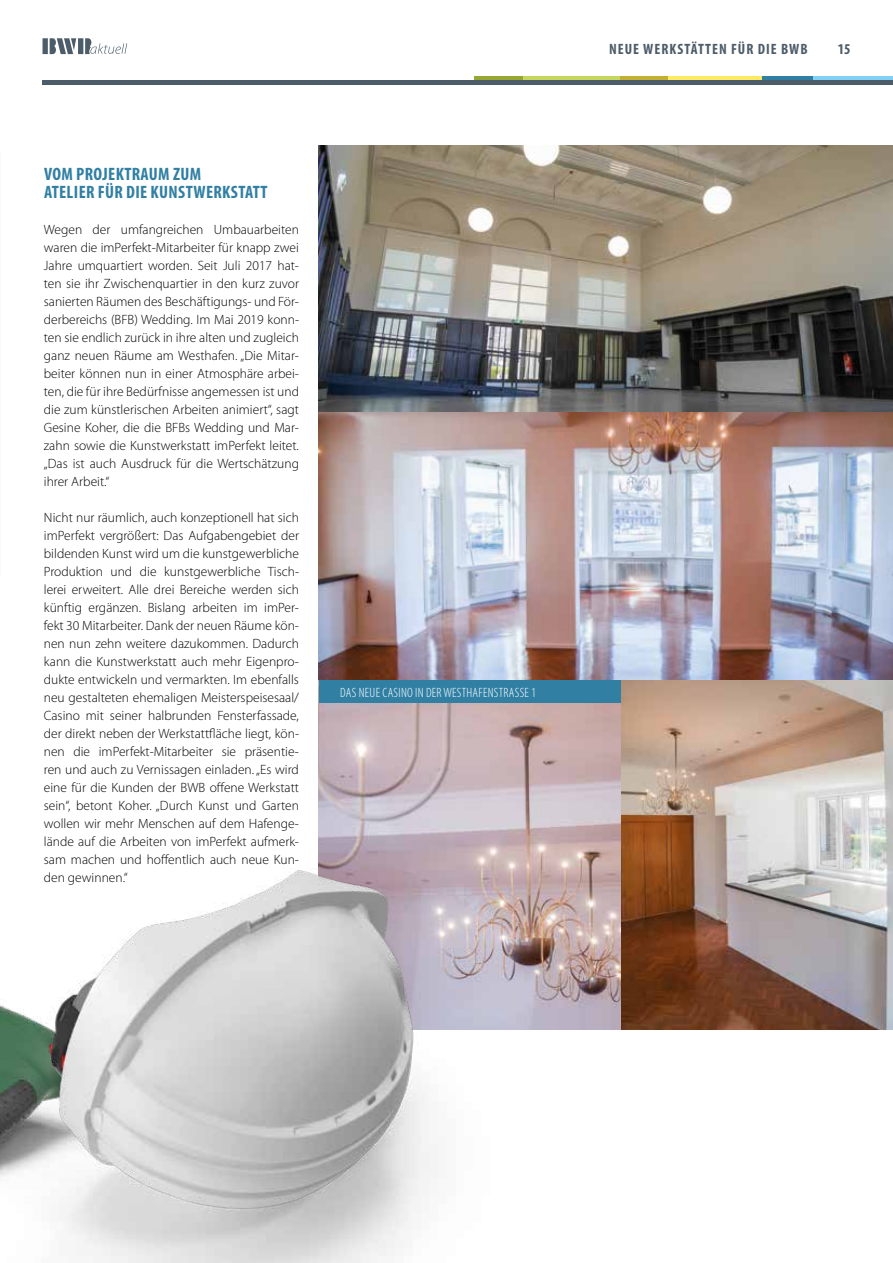
<style>
.page{position:relative;width:893px;height:1263px;background:#fff}
.page>*{position:absolute;margin:0;border:0;box-sizing:border-box;transform-origin:0 0}
.t1{font:700 condensed 18px/18px "Myriad Pro";letter-spacing:.02em;color:#3180a4}
.t2{font:700 condensed 15px "Myriad Pro";letter-spacing:.07em;color:#4d5c69}
.t3{font:300 13.5px/18px "Myriad Pro";color:#000;text-align:justify}
.t4{font:300 condensed 13.5px "Myriad Pro";letter-spacing:.02em;color:#fff}
</style>
<div class="page">
<svg style="left:813px;top:77px;width:80px;height:4px"></svg>
<svg style="left:762px;top:77px;width:51px;height:4px"></svg>
<svg style="left:667px;top:77px;width:95px;height:4px"></svg>
<svg style="left:620px;top:77px;width:47px;height:4px"></svg>
<svg style="left:522px;top:77px;width:98px;height:4px"></svg>
<svg style="left:474px;top:77px;width:48px;height:4px"></svg>
<hr style="left:43px;top:81px;width:850px;height:4px;background:#4d5c69">
<svg style="left:43px;top:38px;width:85px;height:17px"></svg>
<img style="left:319px;top:145px;width:574px;height:268px">
<img style="left:319px;top:413px;width:574px;height:268px">
<img style="left:621px;top:681px;width:272px;height:349px">
<svg style="left:319px;top:703px;width:302px;height:327px;background:#c6b4b9"></svg>
<img style="left:0;top:852px;width:605px;height:411px">
<div style="left:319px;top:681px;width:302px;height:22px;background:#3180a4"></div>
<h1 class="t1" style="left:44px;top:165px;width:225px">VOM PROJEKTRAUM ZUM<br>ATELIER FÜR DIE KUNSTWERKSTATT</h1>
<p class="t3" style="left:44px;top:220px;width:257px">Wegen der umfangreichen Umbauarbeiten waren die imPerfekt-Mitarbeiter für knapp zwei Jahre umquartiert worden. Seit Juli 2017 hat&shy;ten sie ihr Zwischenquartier in den kurz zuvor sanierten Räumen des Beschäftigungs- und För&shy;derbereichs (BFB) Wedding. Im Mai 2019 konn&shy;ten sie endlich zurück in ihre alten und zugleich ganz neuen Räume am Westhafen. „Die Mitar&shy;beiter können nun in einer Atmosphäre arbei&shy;ten, die für ihre Bedürfnisse angemessen ist und die zum künstlerischen Arbeiten animiert“, sagt Gesine Koher, die die BFBs Wedding und Mar&shy;zahn sowie die Kunstwerkstatt imPerfekt leitet. „Das ist auch Ausdruck für die Wertschätzung ihrer Arbeit.“</p>
<p class="t3" style="left:44px;top:508px;width:257px">Nicht nur räumlich, auch konzeptionell hat sich imPerfekt vergrößert: Das Aufgabengebiet der bildenden Kunst wird um die kunstgewerbliche Produktion und die kunstgewerbliche Tisch&shy;lerei erweitert. Alle drei Bereiche werden sich künftig ergänzen. Bislang arbeiten im imPer&shy;fekt 30 Mitarbeiter. Dank der neuen Räume kön&shy;nen nun zehn weitere dazukommen. Dadurch kann die Kunstwerkstatt auch mehr Eigenpro&shy;dukte entwickeln und vermarkten. Im ebenfalls neu gestalteten ehemaligen Meisterspeisesaal/ Casino mit seiner halbrunden Fensterfassade, der direkt neben der Werkstattfläche liegt, kön&shy;nen die imPerfekt-Mitarbeiter sie präsentie&shy;ren und auch zu Vernissagen einladen. „Es wird eine für die Kunden der BWB offene Werkstatt sein“, betont Koher. „Durch Kunst und Garten wollen wir mehr Menschen auf dem Hafenge&shy;lände auf die Arbeiten von imPerfekt aufmerk&shy;sam machen und hoffentlich auch neue Kun&shy;den gewinnen.“</p>
<p class="t4" style="left:340px;top:685px;width:197px">DAS NEUE CASINO IN DER WESTHAFENSTRASSE 1</p>
<p class="t2" style="left:609px;top:39px;width:200px">NEUE WERKSTÄTTEN FÜR DIE BWB</p>
<p class="t2" style="left:838px;top:39px;width:14px">15</p>
</div>
